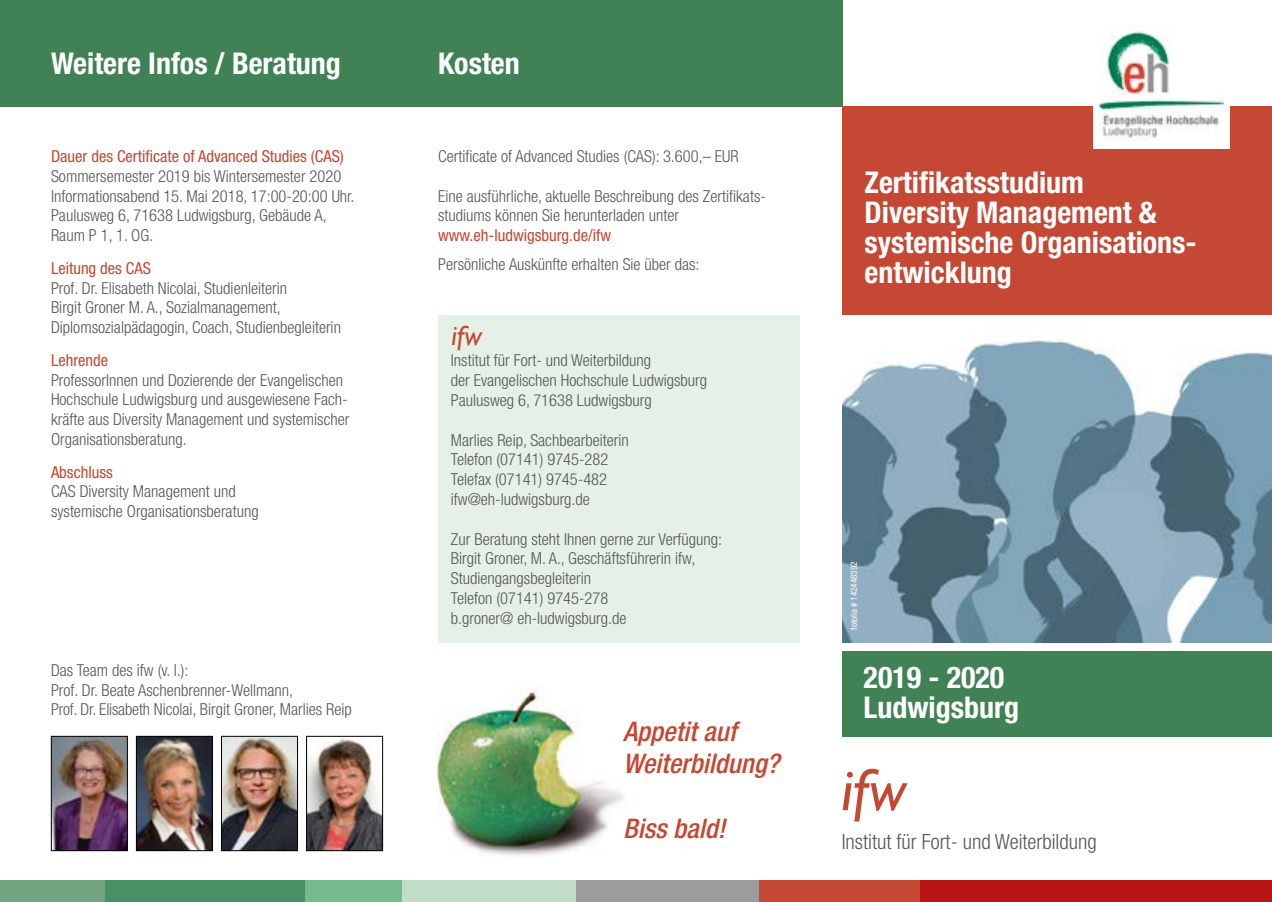
<style>
.page{position:relative;width:1272px;height:902px;background:#fff}
.page>*{position:absolute;margin:0;border:0;box-sizing:border-box;transform-origin:0 0}
.t1{font:italic 60px "Gill Sans";color:#c44833}
.t2{font:700 condensed 30px/30px "Helvetica Neue";color:#fff}
.t3{font:italic 28.05px "Gill Sans";color:#c44833}
.t4{font:italic 500 condensed 27px/32.4px "Helvetica Neue";color:#c44833}
.t5{font:300 condensed 21px "Helvetica Neue";color:#565655}
.t6{font:300 condensed 16.5px/19.8px "Helvetica Neue";color:#565655}
.t7{font:condensed 16.5px "Helvetica Neue";color:#c44833}
.t8{font:condensed 9px "Helvetica Neue";color:#fff}
</style>
<div class="page">
<img style="left:436px;top:686px;width:188px;height:169px">
<div style="left:0;top:0;width:842px;height:106px;background:#408255"></div>
<div style="left:842px;top:106px;width:429px;height:209px;background:#c44833"></div>
<div style="left:1093px;top:26px;width:136px;height:123px;background:#fff"></div>
<img style="left:1098px;top:28px;width:125px;height:112px">
<div style="left:438px;top:315px;width:361px;height:327px;background:#e5f0e6"></div>
<img style="left:842px;top:340px;width:429px;height:302px">
<div style="left:842px;top:651px;width:429px;height:85px;background:#408255"></div>
<div style="left:0;top:880px;width:106px;height:21px;background:#72a481"></div>
<div style="left:756px;top:880px;width:167px;height:21px;background:#c44833"></div>
<div style="left:920px;top:880px;width:351px;height:21px;background:#b61513"></div>
<div style="left:106px;top:880px;width:204px;height:21px;background:#489166"></div>
<div style="left:305px;top:880px;width:99px;height:21px;background:#75ba8d"></div>
<div style="left:402px;top:880px;width:186px;height:21px;background:#c1ddc7"></div>
<div style="left:576px;top:880px;width:183px;height:21px;background:#9c9c9d"></div>
<img style="left:53px;top:738px;width:73px;height:110px">
<div style="left:51px;top:736px;width:77px;height:114px;border:1px solid #000"></div>
<img style="left:138px;top:738px;width:73px;height:110px">
<div style="left:136px;top:736px;width:77px;height:114px;border:1px solid #000"></div>
<img style="left:308px;top:738px;width:73px;height:110px">
<div style="left:306px;top:736px;width:77px;height:114px;border:1px solid #000"></div>
<img style="left:223px;top:738px;width:73px;height:110px">
<div style="left:221px;top:736px;width:77px;height:114px;border:1px solid #000"></div>
<h2 class="t2" style="left:51px;top:48px;width:291px">Weitere Infos / Beratung</h2>
<p class="t7" style="left:51px;top:146px;width:294px">Dauer des Certificate of Advanced Studies (CAS)</p>
<p class="t6" style="left:51px;top:166px;width:305px">Sommersemester 2019 bis Wintersemester 2020<br>Informationsabend 15. Mai 2018, 17:00-20:00 Uhr.<br>Paulusweg 6, 71638 Ludwigsburg, Gebäude A, Raum P 1, 1. OG.</p>
<p class="t7" style="left:51px;top:258px;width:101px">Leitung des CAS</p>
<p class="t6" style="left:51px;top:278px;width:291px">Prof. Dr. Elisabeth Nicolai, Studienleiterin<br>Birgit Groner M. A., Sozialmanagement,<br>Diplomsozialpädagogin, Coach, Studienbegleiterin</p>
<p class="t7" style="left:51px;top:350px;width:59px">Lehrende</p>
<p class="t6" style="left:51px;top:369px;width:300px">ProfessorInnen und Dozierende der Evangelischen Hochschule Ludwigsburg und ausgewiesene Fach&shy;kräfte aus Diversity Management und systemischer Organisationsberatung.</p>
<p class="t7" style="left:51px;top:462px;width:63px">Abschluss</p>
<p class="t6" style="left:51px;top:481px;width:209px">CAS Diversity Management und systemische Organisationsberatung</p>
<p class="t6" style="left:51px;top:659px;width:302px">Das Team des ifw (v. l.):<br>Prof. Dr. Beate Aschenbrenner-Wellmann,<br>Prof. Dr. Elisabeth Nicolai, Birgit Groner, Marlies Reip</p>
<h2 class="t2" style="left:438px;top:48px;width:83px">Kosten</h2>
<p class="t6" style="left:438px;top:146px;width:302px">Certificate of Advanced Studies (CAS): 3.600,– EUR</p>
<p class="t6" style="left:438px;top:186px;width:329px">Eine ausführliche, aktuelle Beschreibung des Zertifikats&shy;studiums können Sie herunterladen unter</p>
<p class="t7" style="left:438px;top:226px;width:174px">www.eh-ludwigsburg.de/ifw</p>
<p class="t6" style="left:438px;top:254px;width:263px">Persönliche Auskünfte erhalten Sie über das:</p>
<h3 class="t3" style="left:451px;top:319px;width:32px">ifw</h3>
<p class="t6" style="left:451px;top:350px;width:258px">Institut für Fort- und Weiterbildung<br>der Evangelischen Hochschule Ludwigsburg<br>Paulusweg 6, 71638 Ludwigsburg</p>
<p class="t6" style="left:451px;top:429px;width:179px">Marlies Reip, Sachbearbeiterin<br>Telefon (07141) 9745-282<br>Telefax (07141) 9745-482 ifw@eh-ludwigsburg.de</p>
<p class="t6" style="left:451px;top:528px;width:272px">Zur Beratung steht Ihnen gerne zur Verfügung:<br>Birgit Groner, M. A., Geschäftsführerin ifw, Studiengangsbegleiterin<br>Telefon (07141) 9745-278<br>b.groner@ eh-ludwigsburg.de</p>
<h3 class="t4" style="left:623px;top:714px;width:157px">Appetit auf<br>Weiterbildung?</h3>
<h3 class="t4" style="left:623px;top:811px;width:103px">Biss bald!</h3>
<h2 class="t2" style="left:864px;top:167px;width:333px">Zertifikatsstudium<br>Diversity Management &amp; systemische Organisations&shy;entwicklung</h2>
<p class="t8" style="left:848px;top:629px;width:69px;rotate:-90deg">fotolia # 142448392</p>
<h2 class="t2" style="left:863px;top:661px;width:157px">2019 - 2020<br>Ludwigsburg</h2>
<h1 class="t1" style="left:841px;top:755px;width:66px">ifw</h1>
<p class="t5" style="left:841px;top:829px;width:256px">Institut für Fort- und Weiterbildung</p>
</div>
